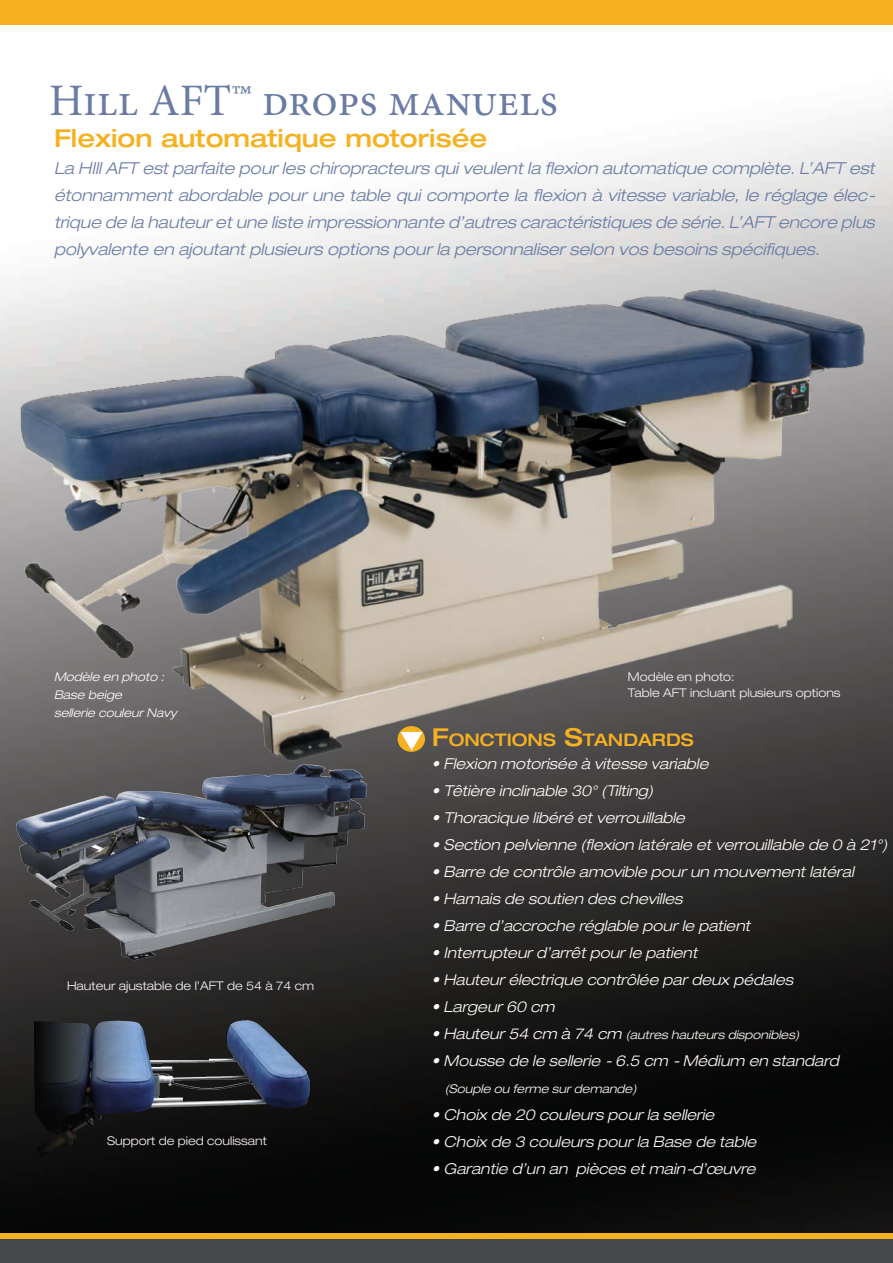
<style>
.page{position:relative;width:893px;height:1263px;background:#fff}
.page>*{position:absolute;margin:0;border:0;box-sizing:border-box;transform-origin:0 0}
.t1{font:45px "Minion Pro";color:#6a7ca4}
.t2{font:500 expanded 24.75px "Helvetica Neue LT Pro";color:#f6b120}
.t3{font:500 expanded 17.4px "Helvetica Neue LT Pro";color:#f6b120}
.t4{font:italic 300 expanded 16.5px/27px "Helvetica Neue LT Pro";color:#6a7ca4;text-align:justify}
.t5{font:italic 300 expanded 15px "Helvetica Neue LT Pro";color:#fefbf8}
.t6{font:300 expanded 12px "Helvetica Neue LT Pro";color:#faf2f7}
.t7{font:italic 300 expanded 12px "Helvetica Neue LT Pro";color:#fefbf8}
.t8{font:italic 300 expanded 12px "Helvetica Neue LT Pro";color:#fefbfb}
.s1{font-size:24.75px}
.s2{font-size:15px}
</style>
<div class="page">
<img style="left:0;top:113px;width:893px;height:1120px">
<div style="left:0;top:0;width:893px;height:25px;background:#f6b120"></div>
<div style="left:0;top:1233px;width:893px;height:30px;background:#f6b120"></div>
<div style="left:0;top:1239px;width:893px;height:24px;background:#45494c"></div>
<img style="left:20px;top:289px;width:847px;height:492px">
<img style="left:34px;top:1020px;width:275px;height:136px">
<img style="left:7px;top:762px;width:366px;height:203px">
<p class="t1" style="left:49px;top:70px;width:510px">Hill AFT™ drops manuels</p>
<p class="t2" style="left:54px;top:123px;width:435px">Flexion automatique motorisée</p>
<p class="t4" style="left:54px;top:155px;width:823px">La HIll AFT est parfaite pour les chiropracteurs qui veulent la flexion automatique complète. L’AFT est étonnamment abordable pour une table qui comporte la flexion à vitesse variable, le réglage élec&shy;trique de la hauteur et une liste impressionnante d’autres caractéristiques de série. L’AFT encore plus polyvalente en ajoutant plusieurs options pour la personnaliser selon vos besoins spécifiques.</p>
<p class="t8" style="left:54px;top:669px;width:112px">Modèle en photo :</p>
<p class="t8" style="left:54px;top:687px;width:69px">Base beige</p>
<p class="t8" style="left:54px;top:705px;width:124px">sellerie couleur Navy</p>
<p class="t6" style="left:67px;top:979px;width:248px">Hauteur ajustable de l’AFT de 54 à 74 cm</p>
<p class="t6" style="left:107px;top:1134px;width:161px">Support de pied coulissant</p>
<p class="t6" style="left:628px;top:669px;width:108px">Modèle en photo:</p>
<p class="t6" style="left:628px;top:686px;width:214px">Table AFT incluant plusieurs options</p>
<p class="t3" style="left:432px;top:729px;width:263px"><span class="s1">F</span>ONCTIONS <span class="s1">S</span>TANDARDS</p>
<p class="t5" style="left:432px;top:754px;width:278px">• Flexion motorisée à vitesse variable</p>
<p class="t5" style="left:432px;top:781px;width:223px">• Têtière inclinable 30° (Tilting)</p>
<p class="t5" style="left:432px;top:808px;width:255px">• Thoracique libéré et verrouillable</p>
<p class="t5" style="left:432px;top:835px;width:457px">• Section pelvienne (flexion latérale et verrouillable de 0 à 21°)</p>
<p class="t5" style="left:432px;top:862px;width:423px">• Barre de contrôle amovible pour un mouvement latéral</p>
<p class="t5" style="left:432px;top:889px;width:252px">• Harnais de soutien des chevilles</p>
<p class="t5" style="left:432px;top:916px;width:320px">• Barre d’accroche réglable pour le patient</p>
<p class="t5" style="left:432px;top:943px;width:267px">• Interrupteur d’arrêt pour le patient</p>
<p class="t5" style="left:432px;top:970px;width:363px">• Hauteur électrique contrôlée par deux pédales</p>
<p class="t5" style="left:432px;top:997px;width:124px">• Largeur 60 cm</p>
<p class="t7" style="left:432px;top:1027px;width:369px"><span class="s2">• Hauteur 54 cm à 74 cm</span> (autres hauteurs disponibles)</p>
<p class="t5" style="left:432px;top:1051px;width:408px">• Mousse de le sellerie - 6.5 cm - Médium en standard</p>
<p class="t7" style="left:445px;top:1081px;width:193px">(Souple ou ferme sur demande)</p>
<p class="t5" style="left:432px;top:1105px;width:284px">• Choix de 20 couleurs pour la sellerie</p>
<p class="t5" style="left:432px;top:1132px;width:326px">• Choix de 3 couleurs pour la Base de table</p>
<p class="t5" style="left:432px;top:1159px;width:325px">• Garantie d’un an pièces et main-d’œuvre</p>
</div>
